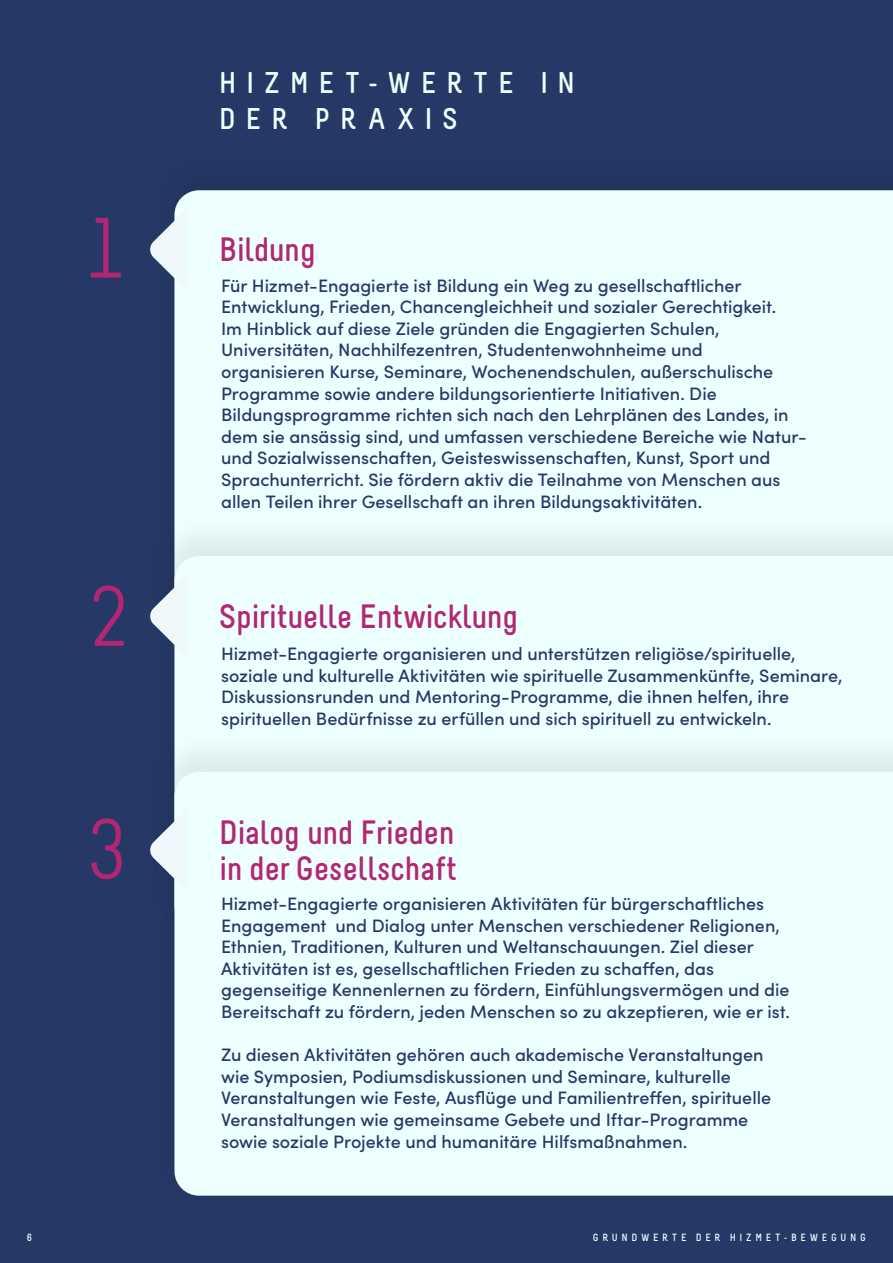
<style>
.page{position:relative;width:893px;height:1263px;background:#263966}
.page>*{position:absolute;margin:0;border:0;box-sizing:border-box;transform-origin:0 0}
.t1{font:85.2px "Melbourne";color:#b32674}
.t2{font:700 33.75px/36px "Melbourne";letter-spacing:-.015em;color:#b32674}
.t3{font:700 30px/36px "Melbourne";letter-spacing:.335em;color:#edffff}
.t4{font:500 18px/21.6px "Sofia Pro";color:#263966}
.t5{font:700 10.5px "Melbourne";letter-spacing:.36em;color:#edffff}
</style>
<div class="page">
<div style="left:174px;top:190px;width:719px;height:322px;background:#edffff"></div>
<div style="left:147px;top:512px;width:746px;height:428px;background:#000;opacity:.08"></div>
<div style="left:174px;top:556px;width:719px;height:172px;background:#edffff"></div>
<div style="left:147px;top:728px;width:746px;height:478px;background:#000;opacity:.08"></div>
<div style="left:174px;top:772px;width:719px;height:424px;background:#edffff"></div>
<svg style="left:150px;top:208px;width:38px;height:83px"></svg>
<svg style="left:149px;top:574px;width:39px;height:84px"></svg>
<svg style="left:149px;top:808px;width:39px;height:84px"></svg>
<h1 class="t1" style="left:88px;top:204px;width:37px">1</h1>
<h1 class="t1" style="left:90px;top:572px;width:38px">2</h1>
<h1 class="t1" style="left:87px;top:805px;width:41px">3</h1>
<h3 class="t3" style="left:219px;top:65px;width:357px">HIZMET-WERTE IN<br>DER PRAXIS</h3>
<h2 class="t2" style="left:219px;top:231px;width:98px">Bildung</h2>
<p class="t4" style="left:221px;top:273px;width:587px">Für Hizmet-Engagierte ist Bildung ein Weg zu gesellschaftlicher Entwicklung, Frieden, Chancengleichheit und sozialer Gerechtigkeit.<br>Im Hinblick auf diese Ziele gründen die Engagierten Schulen, Universitäten, Nachhilfezentren, Studentenwohnheime und organisieren Kurse, Seminare, Wochenendschulen, außerschulische Programme sowie andere bildungsorientierte Initiativen. Die Bildungsprogramme richten sich nach den Lehrplänen des Landes, in dem sie ansässig sind, und umfassen verschiedene Bereiche wie Natur&shy;und Sozialwissenschaften, Geisteswissenschaften, Kunst, Sport und Sprachunterricht. Sie fördern aktiv die Teilnahme von Menschen aus allen Teilen ihrer Gesellschaft an ihren Bildungsaktivitäten.</p>
<h2 class="t2" style="left:219px;top:599px;width:301px">Spirituelle Entwicklung</h2>
<p class="t4" style="left:221px;top:642px;width:623px">Hizmet-Engagierte organisieren und unterstützen religiöse/spirituelle, soziale und kulturelle Aktivitäten wie spirituelle Zusammenkünfte, Seminare, Diskussionsrunden und Mentoring-Programme, die ihnen helfen, ihre spirituellen Bedürfnisse zu erfüllen und sich spirituell zu entwickeln.</p>
<h2 class="t2" style="left:219px;top:814px;width:239px">Dialog und Frieden in der Gesellschaft</h2>
<p class="t4" style="left:221px;top:892px;width:570px">Hizmet-Engagierte organisieren Aktivitäten für bürgerschaftliches Engagement und Dialog unter Menschen verschiedener Religionen, Ethnien, Traditionen, Kulturen und Weltanschauungen. Ziel dieser Aktivitäten ist es, gesellschaftlichen Frieden zu schaffen, das gegenseitige Kennenlernen zu fördern, Einfühlungsvermögen und die Bereitschaft zu fördern, jeden Menschen so zu akzeptieren, wie er ist.</p>
<p class="t4" style="left:221px;top:1043px;width:552px">Zu diesen Aktivitäten gehören auch akademische Veranstaltungen wie Symposien, Podiumsdiskussionen und Seminare, kulturelle Veranstaltungen wie Feste, Ausflüge und Familientreffen, spirituelle Veranstaltungen wie gemeinsame Gebete und Iftar-Programme sowie soziale Projekte und humanitäre Hilfsmaßnahmen.</p>
<p class="t5" style="left:27px;top:1231px;width:7px">6</p>
<p class="t5" style="left:593px;top:1231px;width:274px">GRUNDWERTE DER HIZMET-BEWEGUNG</p>
</div>
